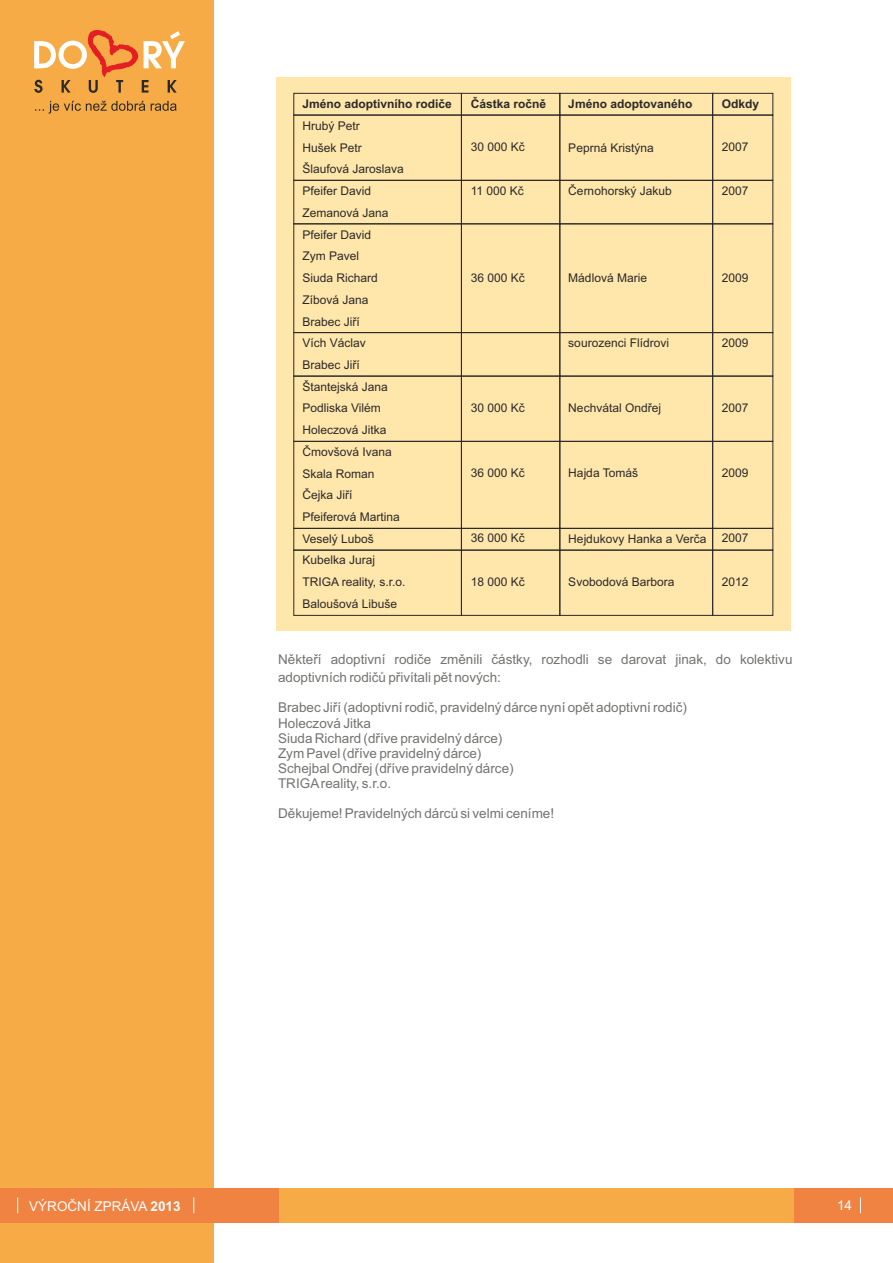
<style>
.page{position:relative;width:893px;height:1263px;background:#fff}
.page>*{position:absolute;margin:0;border:0;box-sizing:border-box;transform-origin:0 0}
.t1{font:13.5px/15.1px "Arial";color:#737370}
.t2{font:13.5px "Arial";color:#fff}
.t3{font:12px/21.8px "Arial";color:#2b2929}
.t4{font:700 12px "Arial";color:#2b2929}
.s1{font-weight:700}
</style>
<div class="page">
<div style="left:279px;top:1189px;width:521px;height:34px;background:#f7ab47"></div>
<div style="left:795px;top:1189px;width:98px;height:34px;background:#f08242"></div>
<div style="left:0;top:0;width:214px;height:1263px;background:#f7ab47"></div>
<svg style="left:34px;top:30px;width:151px;height:63px"></svg>
<svg style="left:35px;top:101px;width:142px;height:13px"></svg>
<div style="left:0;top:1189px;width:279px;height:34px;background:#f08242"></div>
<svg style="left:860px;top:1197px;width:1px;height:16px"></svg>
<svg style="left:193px;top:1197px;width:1px;height:16px"></svg>
<svg style="left:17px;top:1197px;width:1px;height:16px"></svg>
<div style="left:276px;top:77px;width:514px;height:554px;background:#ffe6ab"></div>
<div style="left:294px;top:93px;width:168px;height:22px;border:1px solid #2b2929"></div>
<div style="left:712px;top:93px;width:61px;height:22px;border:1px solid #2b2929"></div>
<div style="left:294px;top:115px;width:168px;height:65px;border:1px solid #2b2929"></div>
<div style="left:560px;top:93px;width:153px;height:22px;border:1px solid #2b2929"></div>
<div style="left:560px;top:115px;width:153px;height:65px;border:1px solid #2b2929"></div>
<div style="left:461px;top:93px;width:99px;height:22px;border:1px solid #2b2929"></div>
<div style="left:461px;top:115px;width:99px;height:65px;border:1px solid #2b2929"></div>
<div style="left:294px;top:180px;width:168px;height:44px;border:1px solid #2b2929"></div>
<div style="left:712px;top:180px;width:61px;height:44px;border:1px solid #2b2929"></div>
<div style="left:560px;top:180px;width:153px;height:44px;border:1px solid #2b2929"></div>
<div style="left:461px;top:180px;width:99px;height:44px;border:1px solid #2b2929"></div>
<div style="left:461px;top:224px;width:99px;height:109px;border:1px solid #2b2929"></div>
<div style="left:294px;top:332px;width:168px;height:44px;border:1px solid #2b2929"></div>
<div style="left:712px;top:332px;width:61px;height:44px;border:1px solid #2b2929"></div>
<div style="left:560px;top:332px;width:153px;height:44px;border:1px solid #2b2929"></div>
<div style="left:461px;top:332px;width:99px;height:44px;border:1px solid #2b2929"></div>
<div style="left:294px;top:376px;width:168px;height:65px;border:1px solid #2b2929"></div>
<div style="left:560px;top:376px;width:153px;height:65px;border:1px solid #2b2929"></div>
<div style="left:461px;top:376px;width:99px;height:65px;border:1px solid #2b2929"></div>
<div style="left:294px;top:441px;width:168px;height:87px;border:1px solid #2b2929"></div>
<div style="left:560px;top:441px;width:153px;height:87px;border:1px solid #2b2929"></div>
<div style="left:461px;top:441px;width:99px;height:87px;border:1px solid #2b2929"></div>
<div style="left:294px;top:528px;width:168px;height:22px;border:1px solid #2b2929"></div>
<div style="left:461px;top:528px;width:99px;height:22px;border:1px solid #2b2929"></div>
<div style="left:560px;top:528px;width:153px;height:22px;border:1px solid #2b2929"></div>
<div style="left:712px;top:528px;width:61px;height:22px;border:1px solid #2b2929"></div>
<div style="left:294px;top:550px;width:168px;height:65px;border:1px solid #2b2929"></div>
<div style="left:560px;top:550px;width:153px;height:65px;border:1px solid #2b2929"></div>
<div style="left:461px;top:550px;width:99px;height:65px;border:1px solid #2b2929"></div>
<p class="t4" style="left:302px;top:100px;width:151px">Jméno adoptivního rodiče</p>
<p class="t3" style="left:302px;top:116px;width:105px">Hrubý Petr<br>Hušek Petr<br>Šlaufová Jaroslava<br>Pfeifer David<br>Zemanová Jana<br>Pfeifer David<br>Zym Pavel<br>Siuda Richard<br>Zíbová Jana<br>Brabec Jiří<br>Vích Václav<br>Brabec Jiří<br>Štantejská Jana<br>Podliska Vilém<br>Holeczová Jitka<br>Čmovšová Ivana<br>Skala Roman<br>Čejka Jiří<br>Pfeiferová Martina<br>Veselý Luboš<br>Kubelka Juraj<br>TRIGA reality, s.r.o.<br>Baloušová Libuše</p>
<p class="t4" style="left:471px;top:99px;width:77px">Částka ročně</p>
<p class="t3" style="left:471px;top:137px;width:56px">30 000 Kč</p>
<p class="t3" style="left:471px;top:181px;width:55px">11 000 Kč</p>
<p class="t3" style="left:471px;top:267px;width:56px">36 000 Kč</p>
<p class="t3" style="left:471px;top:398px;width:56px">30 000 Kč</p>
<p class="t3" style="left:471px;top:463px;width:56px">36 000 Kč</p>
<p class="t3" style="left:471px;top:528px;width:56px">36 000 Kč</p>
<p class="t3" style="left:471px;top:572px;width:56px">18 000 Kč</p>
<p class="t4" style="left:568px;top:99px;width:126px">Jméno adoptovaného</p>
<p class="t3" style="left:568px;top:138px;width:87px">Peprná Kristýna</p>
<p class="t3" style="left:568px;top:181px;width:105px">Černohorský Jakub</p>
<p class="t4" style="left:722px;top:99px;width:39px">Odkdy</p>
<p class="t3" style="left:722px;top:137px;width:28px">2007</p>
<p class="t3" style="left:722px;top:181px;width:28px">2007</p>
<p class="t3" style="left:568px;top:268px;width:80px">Mádlová Marie</p>
<p class="t3" style="left:568px;top:333px;width:102px">sourozenci Flídrovi</p>
<p class="t3" style="left:722px;top:268px;width:28px">2009</p>
<p class="t3" style="left:722px;top:333px;width:28px">2009</p>
<p class="t3" style="left:568px;top:398px;width:94px">Nechvátal Ondřej</p>
<p class="t3" style="left:568px;top:463px;width:71px">Hajda Tomáš</p>
<p class="t3" style="left:722px;top:398px;width:28px">2007</p>
<p class="t3" style="left:722px;top:463px;width:28px">2009</p>
<p class="t3" style="left:568px;top:529px;width:140px">Hejdukovy Hanka a Verča</p>
<p class="t3" style="left:568px;top:572px;width:108px">Svobodová Barbora</p>
<p class="t3" style="left:722px;top:528px;width:28px">2007</p>
<p class="t3" style="left:722px;top:572px;width:28px">2012</p>
<p class="t1" style="left:278px;top:651px;width:516px;line-height:18.1px">Někteří adoptivní rodiče změnili částky, rozhodli se darovat jinak, do kolektivu adoptivních rodičů přivítali pět nových:</p>
<p class="t1" style="left:278px;top:701px;width:410px">Brabec Jiří (adoptivní rodič, pravidelný dárce nyní opět adoptivní rodič)<br>Holeczová Jitka<br>Siuda Richard (dříve pravidelný dárce)<br>Zym Pavel (dříve pravidelný dárce)<br>Schejbal Ondřej (dříve pravidelný dárce)<br>TRIGA reality, s.r.o.</p>
<p class="t1" style="left:278px;top:807px;width:278px">Děkujeme! Pravidelných dárců si velmi ceníme!</p>
<p class="t2" style="left:29px;top:1201px;width:153px">VÝROČNÍ ZPRÁVA <span class="s1">2013</span></p>
<p class="t2" style="left:837px;top:1200px;width:17px">14</p>
</div>
